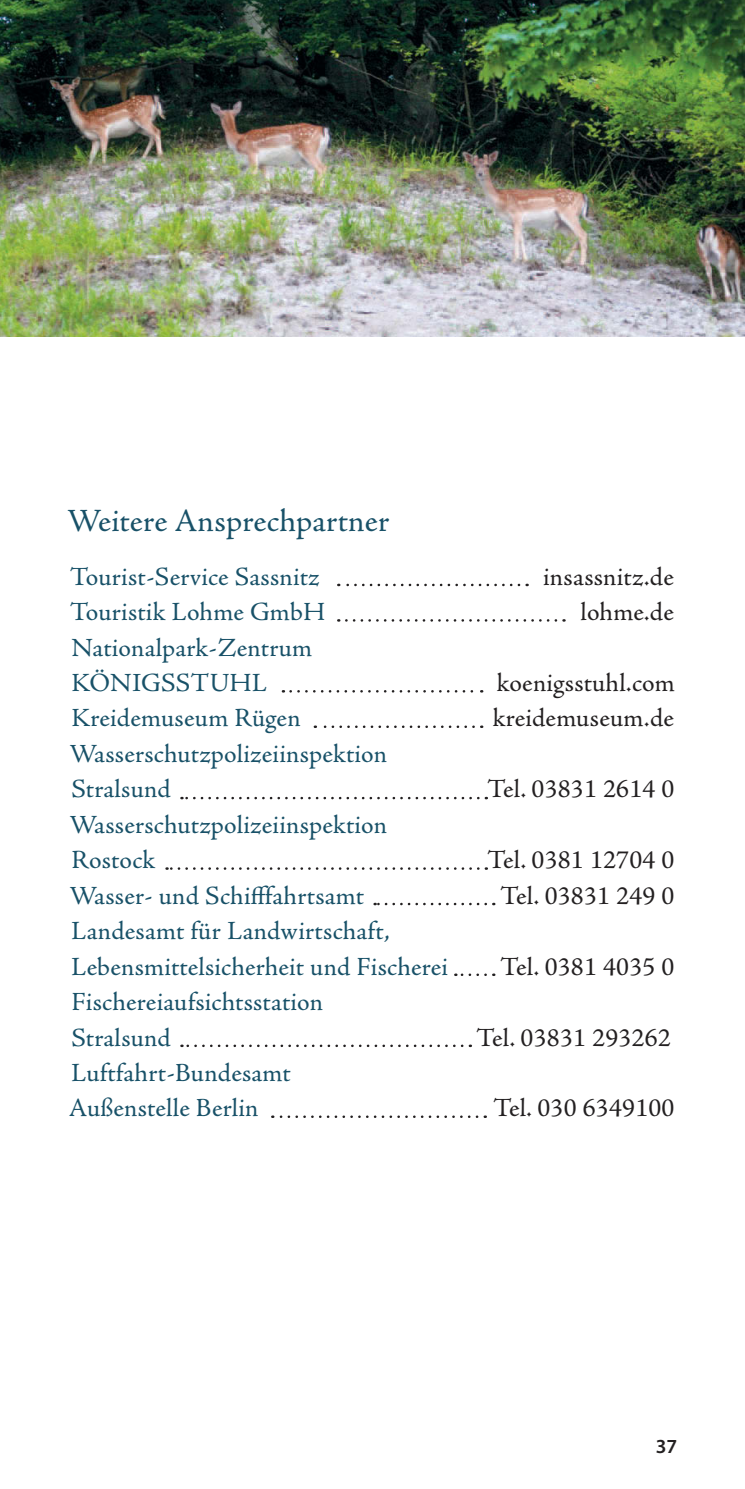
<style>
.page{position:relative;width:745px;height:1489px;background:#fff}
.page>*{position:absolute;margin:0;border:0;box-sizing:border-box;transform-origin:0 0}
.t1{font:32.5px "Adobe Jenson Pro";letter-spacing:.005em;color:#185168}
.t2{font:26.25px/35.5px "Adobe Jenson Pro";letter-spacing:.01em;color:#185168}
.t3{font:26.25px "Adobe Jenson Pro";letter-spacing:.01em;color:#232021}
.t4{font:600 20px "Myriad Pro";color:#232021}
</style>
<div class="page">
<img style="left:0;top:0;width:744px;height:337px">
<svg style="left:338px;top:583px;width:180px;height:3px"></svg>
<svg style="left:181px;top:796px;width:297px;height:3px"></svg>
<svg style="left:166px;top:867px;width:312px;height:2px"></svg>
<svg style="left:374px;top:902px;width:111px;height:3px"></svg>
<svg style="left:455px;top:973px;width:30px;height:3px"></svg>
<svg style="left:181px;top:1044px;width:281px;height:3px"></svg>
<svg style="left:272px;top:1115px;width:205px;height:2px"></svg>
<svg style="left:314px;top:725px;width:159px;height:3px"></svg>
<svg style="left:290px;top:690px;width:192px;height:2px"></svg>
<svg style="left:338px;top:619px;width:217px;height:2px"></svg>
<p class="t1" style="left:67px;top:503px;width:324px">Weitere Ansprechpartner</p>
<p class="t2" style="left:70px;top:559px;width:251px">Tourist-Service Sassnitz</p>
<p class="t3" style="left:542px;top:561px;width:132px">insassnitz.de</p>
<p class="t2" style="left:70px;top:594px;width:256px">Touristik Lohme GmbH</p>
<p class="t3" style="left:580px;top:597px;width:95px">lohme.de</p>
<p class="t2" style="left:71px;top:630px;width:242px">Nationalpark-Zentrum<br>KÖNIGSSTUHL</p>
<p class="t3" style="left:496px;top:668px;width:179px">koenigsstuhl.com</p>
<p class="t2" style="left:71px;top:701px;width:230px">Kreidemuseum Rügen</p>
<p class="t3" style="left:492px;top:703px;width:182px">kreidemuseum.de</p>
<p class="t2" style="left:69px;top:736px;width:319px">Wasserschutzpolizeiinspektion<br>Stralsund</p>
<p class="t3" style="left:487px;top:774px;width:188px">Tel. 03831 2614 0</p>
<p class="t2" style="left:69px;top:807px;width:319px">Wasserschutzpolizeiinspektion<br>Rostock</p>
<p class="t3" style="left:487px;top:845px;width:188px">Tel. 0381 12704 0</p>
<p class="t2" style="left:69px;top:878px;width:296px">Wasser- und Schifffahrtsamt</p>
<p class="t3" style="left:500px;top:880px;width:175px">Tel. 03831 249 0</p>
<p class="t2" style="left:71px;top:913px;width:378px">Landesamt für Landwirtschaft,<br>Lebensmittelsicherheit und Fischerei</p>
<p class="t3" style="left:500px;top:951px;width:175px">Tel. 0381 4035 0</p>
<p class="t2" style="left:72px;top:984px;width:253px">Fischereiaufsichtsstation<br>Stralsund</p>
<p class="t2" style="left:69px;top:1055px;width:223px">Luftfahrt-Bundesamt<br>Außenstelle Berlin</p>
<p class="t3" style="left:476px;top:1022px;width:196px">Tel. 03831 293262</p>
<p class="t3" style="left:493px;top:1093px;width:182px">Tel. 030 6349100</p>
<p class="t4" style="left:655px;top:1433px;width:23px">37</p>
</div>
